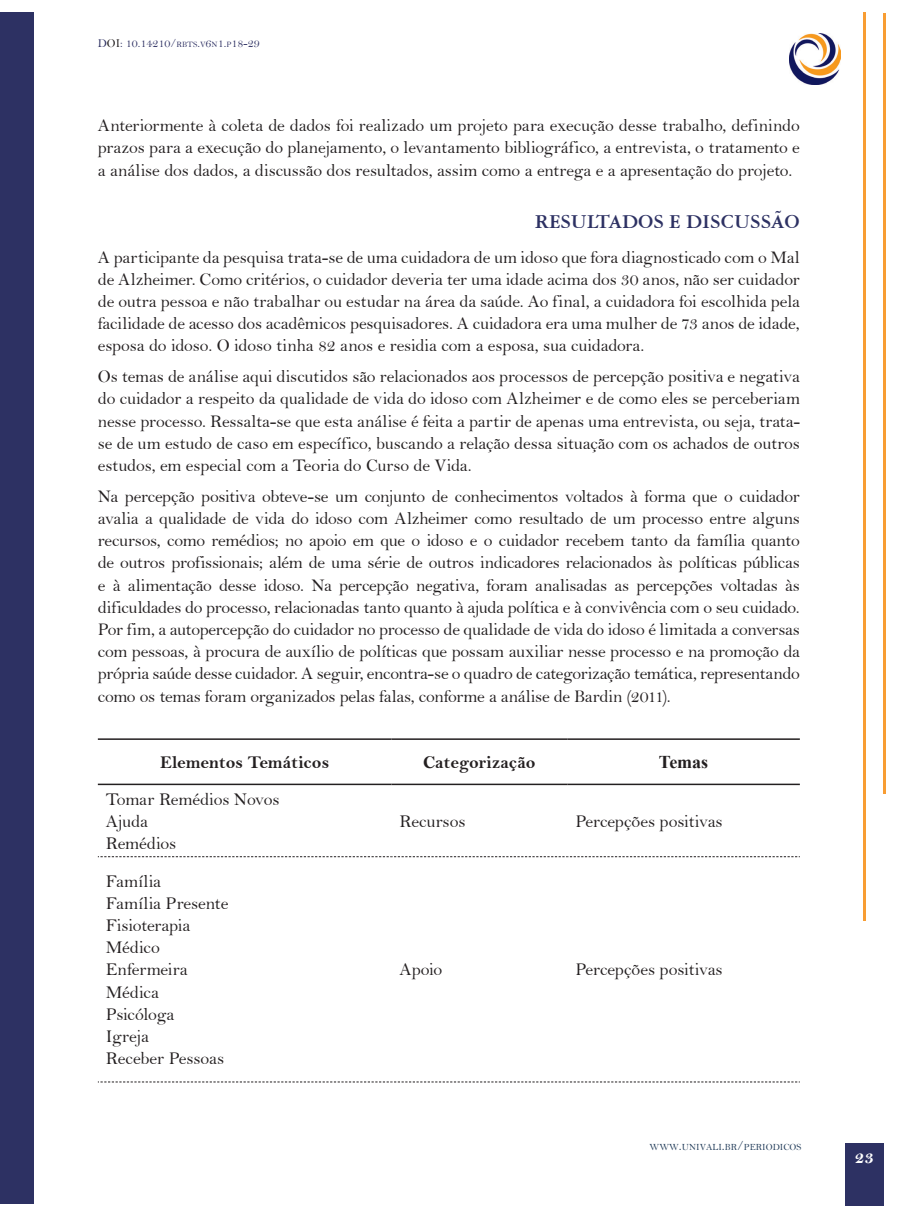
<style>
.page{position:relative;width:919px;height:1217px;background:#fff}
.page>*{position:absolute;margin:0;border:0;box-sizing:border-box;transform-origin:0 0}
.SUBTITULO{font:700 21px "American Garamond BT";color:#2d3163}
.t1{font:18px "Bell";letter-spacing:-.01em;color:#231f20}
.t2{font:18px "Bell MT Bold";letter-spacing:-.005em;color:#231f20}
.t3{font:700 18px "Times New Roman";letter-spacing:-.005em;color:#231f20}
.t4{font:18px "Bell MT Bold";color:#fff}
.TEXTO{font:17.85px/22.2px "Bell";letter-spacing:-.01em;color:#231f20;text-align:justify}
.t5{font:12px "Bell";color:#2e3163}
.t6{font:9.45px "Bell";color:#233d5a}
.s1{color:#231f20}
.s2{font-size:8.25px}
.s3{font-size:13.5px}
</style>
<div class="page">
<div style="left:845px;top:1142px;width:38px;height:63px;background:#2d3163"></div>
<div style="left:0;top:13px;width:13px;height:1190px;background:#2d3163"></div>
<div style="left:13px;top:13px;width:20px;height:1190px;background:#2d3163"></div>
<hr style="left:863px;top:13px;width:2px;height:907px;background:#f89d33">
<hr style="left:883px;top:13px;width:2px;height:780px;background:#f89d33">
<img style="left:789px;top:33px;width:51px;height:52px">
<hr style="left:98px;top:738px;width:293px;height:1px;background:#231f20">
<hr style="left:391px;top:738px;width:176px;height:1px;background:#231f20">
<hr style="left:567px;top:738px;width:232px;height:1px;background:#231f20">
<hr style="left:98px;top:783px;width:293px;height:2px;background:#231f20">
<hr style="left:391px;top:783px;width:176px;height:2px;background:#231f20">
<hr style="left:567px;top:783px;width:232px;height:2px;background:#231f20">
<svg style="left:98px;top:856px;width:701px;height:1px"></svg>
<svg style="left:98px;top:1081px;width:701px;height:1px"></svg>
<p class="t5" style="left:98px;top:36px;width:163px">D<span class="s1">OI</span>: 10.14210/<span class="s2">RBTS</span>.<span class="s2">V</span>6<span class="s2">N</span>1.<span class="s2">P</span>18-29</p>
<p class="TEXTO" style="left:98px;top:114px;width:703px">Anteriormente à coleta de dados foi realizado um projeto para execução desse trabalho, definindo prazos para a execução do planejamento, o levantamento bibliográfico, a entrevista, o tratamento e a análise dos dados, a discussão dos resultados, assim como a entrega e a apresentação do projeto.</p>
<p class="SUBTITULO" style="left:535px;top:208px;width:266px">RESULTADOS E DISCUSSÃO</p>
<p class="TEXTO" style="left:98px;top:245px;width:703px">A participante da pesquisa trata-se de uma cuidadora de um idoso que fora diagnosticado com o Mal de Alzheimer. Como critérios, o cuidador deveria ter uma idade acima dos 30 anos, não ser cuidador de outra pessoa e não trabalhar ou estudar na área da saúde. Ao final, a cuidadora foi escolhida pela facilidade de acesso dos acadêmicos pesquisadores. A cuidadora era uma mulher de 73 anos de idade, esposa do idoso. O idoso tinha 82 anos e residia com a esposa, sua cuidadora.</p>
<p class="TEXTO" style="left:98px;top:365px;width:703px">Os temas de análise aqui discutidos são relacionados aos processos de percepção positiva e negativa do cuidador a respeito da qualidade de vida do idoso com Alzheimer e de como eles se perceberiam nesse processo. Ressalta-se que esta análise é feita a partir de apenas uma entrevista, ou seja, trata&shy;se de um estudo de caso em específico, buscando a relação dessa situação com os achados de outros estudos, em especial com a Teoria do Curso de Vida.</p>
<p class="TEXTO" style="left:98px;top:484px;width:703px">Na percepção positiva obteve-se um conjunto de conhecimentos voltados à forma que o cuidador avalia a qualidade de vida do idoso com Alzheimer como resultado de um processo entre alguns recursos, como remédios; no apoio em que o idoso e o cuidador recebem tanto da família quanto de outros profissionais; além de uma série de outros indicadores relacionados às políticas públicas e à alimentação desse idoso. Na percepção negativa, foram analisadas as percepções voltadas às dificuldades do processo, relacionadas tanto quanto à ajuda política e à convivência com o seu cuidado.<br>Por fim, a autopercepção do cuidador no processo de qualidade de vida do idoso é limitada a conversas com pessoas, à procura de auxílio de políticas que possam auxiliar nesse processo e na promoção da própria saúde desse cuidador. A seguir, encontra-se o quadro de categorização temática, representando como os temas foram organizados pelas falas, conforme a análise de Bardin (2011).</p>
<p class="t2" style="left:160px;top:751px;width:171px">Elementos Temáticos</p>
<p class="t2" style="left:423px;top:751px;width:114px">Categorização</p>
<p class="t3" style="left:659px;top:749px;width:51px">Temas</p>
<p class="t1" style="left:106px;top:787px;width:175px">Tomar Remédios Novos</p>
<p class="t1" style="left:106px;top:810px;width:44px">Ajuda</p>
<p class="t1" style="left:106px;top:832px;width:72px">Remédios</p>
<p class="t1" style="left:399px;top:810px;width:67px">Recursos</p>
<p class="t1" style="left:575px;top:810px;width:149px">Percepções positivas</p>
<p class="t1" style="left:106px;top:869px;width:57px">Família</p>
<p class="t1" style="left:106px;top:892px;width:124px">Família Presente</p>
<p class="t1" style="left:106px;top:914px;width:86px">Fisioterapia</p>
<p class="t1" style="left:106px;top:936px;width:55px">Médico</p>
<p class="t1" style="left:106px;top:958px;width:83px">Enfermeira</p>
<p class="t1" style="left:106px;top:980px;width:55px">Médica</p>
<p class="t1" style="left:106px;top:1003px;width:70px">Psicóloga</p>
<p class="t1" style="left:106px;top:1025px;width:44px">Igreja</p>
<p class="t1" style="left:106px;top:1047px;width:120px">Receber Pessoas</p>
<p class="t1" style="left:399px;top:958px;width:44px">Apoio</p>
<p class="t1" style="left:575px;top:958px;width:149px">Percepções positivas</p>
<p class="t6" style="left:649px;top:1140px;width:153px">WWW<span class="s3">.</span>UNIVALI<span class="s3">.</span>BR<span class="s3">/</span>PERIODICOS</p>
<p class="t4" style="left:854px;top:1146px;width:21px">23</p>
</div>
